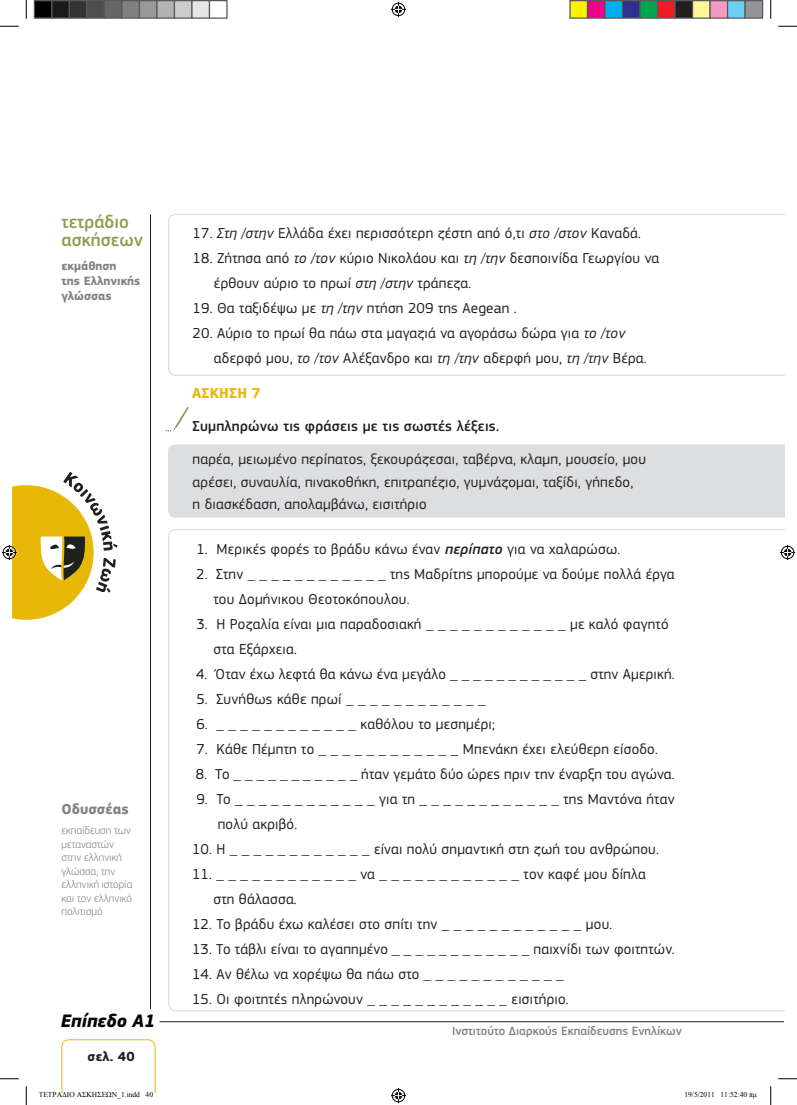
<style>
.page{position:relative;width:797px;height:1105px;background:#fff}
.page>*{position:absolute;margin:0;border:0;box-sizing:border-box;transform-origin:0 0}
.t1{font:500 18.75px/17.5px "PF Square Sans Pro";color:#939b50}
.t2{font:italic 700 18.75px "PF Square Sans Pro";color:#080302}
.t3{font:15px/25px "PF Square Sans Pro";letter-spacing:.015em;color:#231f20}
.t4{font:500 15px "PF Square Sans Pro";letter-spacing:.015em;color:#231f20}
.t5{font:700 15px "PF Square Sans Pro";color:#808285}
.t6{font:700 15px "PF Square Sans Pro";letter-spacing:.015em;color:#e8b809}
.t7{font:700 13.75px "PF Square Sans Pro";color:#231f20}
.t8{font:500 12.5px "PF Square Sans Pro";color:#808285}
.t9{font:700 12.5px/15px "PF Square Sans Pro";color:#808285}
.t10{font:300 11.25px/13.5px "PF Square Sans Pro";color:#808285}
.t11{font:7.5px "Times New Roman";color:#000}
.s1{font-style:italic}
.s2{font-weight:500;font-style:italic}
</style>
<div class="page">
<hr style="left:150px;top:214px;width:1px;height:795px;background:#231f20">
<hr style="left:159px;top:1021px;width:625px;height:1px;background:#231f20">
<div style="left:168px;top:444px;width:617px;height:74px;background:#dddee0"></div>
<svg style="left:168px;top:529px;width:617px;height:482px"></svg>
<svg style="left:168px;top:214px;width:617px;height:162px"></svg>
<svg style="left:166px;top:407px;width:23px;height:24px"></svg>
<svg style="left:0;top:25px;width:19px;height:2px"></svg>
<svg style="left:778px;top:25px;width:19px;height:2px"></svg>
<svg style="left:0;top:1078px;width:19px;height:1px"></svg>
<svg style="left:778px;top:1078px;width:19px;height:1px"></svg>
<svg style="left:25px;top:0;width:2px;height:19px"></svg>
<svg style="left:25px;top:1086px;width:2px;height:19px"></svg>
<svg style="left:770px;top:0;width:1px;height:19px"></svg>
<svg style="left:770px;top:1086px;width:1px;height:19px"></svg>
<svg style="left:391px;top:2px;width:15px;height:15px"></svg>
<svg style="left:391px;top:1088px;width:15px;height:15px"></svg>
<svg style="left:2px;top:472px;width:116px;height:148px"></svg>
<svg style="left:780px;top:545px;width:15px;height:15px"></svg>
<div style="left:34px;top:1px;width:18px;height:17px;background:#000"></div>
<div style="left:34px;top:0;width:18px;height:19px;border:1px solid #595959"></div>
<div style="left:52px;top:1px;width:17px;height:17px;background:#1a1a1a"></div>
<div style="left:51px;top:0;width:19px;height:19px;border:1px solid #595959"></div>
<div style="left:69px;top:1px;width:18px;height:17px;background:#333"></div>
<div style="left:69px;top:0;width:19px;height:19px;border:1px solid #595959"></div>
<div style="left:87px;top:1px;width:17px;height:17px;background:#4d4d4d"></div>
<div style="left:86px;top:0;width:19px;height:19px;border:1px solid #595959"></div>
<div style="left:104px;top:1px;width:18px;height:17px;background:#666"></div>
<div style="left:104px;top:0;width:18px;height:19px;border:1px solid #595959"></div>
<div style="left:122px;top:1px;width:17px;height:17px;background:#808080"></div>
<div style="left:121px;top:0;width:19px;height:19px;border:1px solid #595959"></div>
<div style="left:139px;top:1px;width:18px;height:17px;background:#999"></div>
<div style="left:139px;top:0;width:19px;height:19px;border:1px solid #595959"></div>
<div style="left:157px;top:1px;width:17px;height:17px;background:#b3b3b3"></div>
<div style="left:156px;top:0;width:19px;height:19px;border:1px solid #595959"></div>
<div style="left:174px;top:1px;width:18px;height:17px;background:#ccc"></div>
<div style="left:174px;top:0;width:18px;height:19px;border:1px solid #595959"></div>
<div style="left:192px;top:1px;width:17px;height:17px;background:#e6e6e6"></div>
<div style="left:191px;top:0;width:19px;height:19px;border:1px solid #595959"></div>
<div style="left:209px;top:0;width:19px;height:19px;border:1px solid #595959"></div>
<div style="left:570px;top:1px;width:17px;height:17px;background:#fff101"></div>
<div style="left:569px;top:0;width:19px;height:19px;border:1px solid #595959"></div>
<div style="left:587px;top:1px;width:18px;height:17px;background:#ed028c"></div>
<div style="left:587px;top:0;width:18px;height:19px;border:1px solid #595959"></div>
<div style="left:605px;top:1px;width:17px;height:17px;background:#00aeef"></div>
<div style="left:604px;top:0;width:19px;height:19px;border:1px solid #595959"></div>
<div style="left:622px;top:1px;width:18px;height:17px;background:#2e3092"></div>
<div style="left:622px;top:0;width:18px;height:19px;border:1px solid #595959"></div>
<div style="left:640px;top:1px;width:17px;height:17px;background:#00a54f"></div>
<div style="left:639px;top:0;width:19px;height:19px;border:1px solid #595959"></div>
<div style="left:657px;top:1px;width:18px;height:17px;background:#ee1d23"></div>
<div style="left:657px;top:0;width:18px;height:19px;border:1px solid #595959"></div>
<div style="left:675px;top:1px;width:17px;height:17px;background:#231f20"></div>
<div style="left:674px;top:0;width:19px;height:19px;border:1px solid #595959"></div>
<div style="left:692px;top:1px;width:18px;height:17px;background:#fff79a"></div>
<div style="left:692px;top:0;width:18px;height:19px;border:1px solid #595959"></div>
<div style="left:710px;top:1px;width:17px;height:17px;background:#f499c2"></div>
<div style="left:709px;top:0;width:19px;height:19px;border:1px solid #595959"></div>
<div style="left:727px;top:1px;width:18px;height:17px;background:#6bcff6"></div>
<div style="left:727px;top:0;width:18px;height:19px;border:1px solid #595959"></div>
<div style="left:745px;top:1px;width:17px;height:17px;background:#939598"></div>
<div style="left:744px;top:0;width:19px;height:19px;border:1px solid #595959"></div>
<svg style="left:61px;top:1039px;width:94px;height:54px"></svg>
<p class="t1" style="left:61px;top:214px;width:83px">τετράδιο ασκήσεων</p>
<p class="t9" style="left:61px;top:258px;width:80px">εκμάθηση<br>της Ελληνικής γλώσσας</p>
<p class="t5" style="left:61px;top:800px;width:69px">Οδυσσέας</p>
<p class="t10" style="left:61px;top:824px;width:72px">εκπαίδευση των μεταναστών στην ελληνική γλώσσα, την ελληνική ιστορία και τον ελληνικό πολιτισμό</p>
<p class="t2" style="left:61px;top:1010px;width:96px">Επίπεδο Α1</p>
<p class="t7" style="left:87px;top:1048px;width:49px">σελ. 40</p>
<p class="t3" style="left:192px;top:221px;width:450px">17. <span class="s1">Στη /στην</span> Ελλάδα έχει περισσότερη ζέστη από ό,τι <span class="s1">στο /στον</span> Καναδά.</p>
<p class="t3" style="left:214px;top:246px;width:446px;text-indent:-21px">18. Ζήτησα από <span class="s1">το /τον</span> κύριο Νικολάου και <span class="s1">τη /την</span> δεσποινίδα Γεωργίου να έρθουν αύριο το πρωί <span class="s1">στη /στην</span> τράπεζα.</p>
<p class="t3" style="left:192px;top:296px;width:325px">19. Θα ταξιδέψω με <span class="s1">τη /την</span> πτήση 209 της Aegean .</p>
<p class="t3" style="left:214px;top:321px;width:434px;text-indent:-21px">20. Aύριο το πρωί θα πάω στα μαγαζιά να αγοράσω δώρα για <span class="s1">το /τον </span>αδερφό μου, <span class="s1">το /τον</span> Αλέξανδρο και <span class="s1">τη /την</span> αδερφή μου, <span class="s1">τη /την</span> Βέρα.</p>
<p class="t6" style="left:192px;top:384px;width:70px">ΑΣΚΗΣΗ 7</p>
<p class="t4" style="left:192px;top:418px;width:308px">Συμπληρώνω τις φράσεις με τις σωστές λέξεις.</p>
<p class="t3" style="left:192px;top:448px;width:455px;line-height:22.5px">παρέα, μειωμένο περίπατος, ξεκουράζεσαι, ταβέρνα, κλαμπ, μουσείο, μου αρέσει, συναυλία, πινακοθήκη, επιτραπέζιο, γυμνάζομαι, ταξίδι, γήπεδο,<br>η διασκέδαση, απολαμβάνω, εισιτήριο</p>
<p class="t3" style="left:196px;top:537px;width:425px">1. Μερικές φορές το βράδυ κάνω έναν <span class="s2">περίπατο</span> για να χαλαρώσω.</p>
<p class="t3" style="left:213px;top:562px;width:462px;text-indent:-17px">2. Στην _ _ _ _ _ _ _ _ _ _ _ _ της Μαδρίτης μπορούμε να δούμε πολλά έργα του Δομήνικου Θεοτοκόπουλου.</p>
<p class="t3" style="left:213px;top:612px;width:456px;text-indent:-17px">3. Η Ροζαλία είναι μια παραδοσιακή _ _ _ _ _ _ _ _ _ _ _ _ με καλό φαγητό στα Εξάρχεια.</p>
<p class="t3" style="left:196px;top:662px;width:480px">4. Όταν έχω λεφτά θα κάνω ένα μεγάλο _ _ _ _ _ _ _ _ _ _ _ _ στην Αμερική.</p>
<p class="t3" style="left:196px;top:687px;width:291px">5. Συνήθως κάθε πρωί _ _ _ _ _ _ _ _ _ _ _ _</p>
<p class="t3" style="left:196px;top:712px;width:300px">6. _ _ _ _ _ _ _ _ _ _ _ _ καθόλου το μεσημέρι;</p>
<p class="t3" style="left:196px;top:737px;width:463px">7. Κάθε Πέμπτη το _ _ _ _ _ _ _ _ _ _ _ _ Μπενάκη έχει ελεύθερη είσοδο.</p>
<p class="t3" style="left:196px;top:762px;width:480px">8. Το _ _ _ _ _ _ _ _ _ _ _ ήταν γεμάτο δύο ώρες πριν την έναρξη του αγώνα.</p>
<p class="t3" style="left:218px;top:787px;width:458px;text-indent:-21px">9. Το _ _ _ _ _ _ _ _ _ _ _ _ για τη _ _ _ _ _ _ _ _ _ _ _ _ της Mαντόνα ήταν πολύ ακριβό.</p>
<p class="t3" style="left:192px;top:837px;width:468px">10. Η _ _ _ _ _ _ _ _ _ _ _ _ είναι πολύ σημαντική στη ζωή του ανθρώπου.</p>
<p class="t3" style="left:213px;top:862px;width:434px;text-indent:-21px">11. _ _ _ _ _ _ _ _ _ _ _ _ να _ _ _ _ _ _ _ _ _ _ _ _ τον καφέ μου δίπλα στη θάλασσα.</p>
<p class="t3" style="left:192px;top:912px;width:421px">12. Το βράδυ έχω καλέσει στο σπίτι την _ _ _ _ _ _ _ _ _ _ _ _ μου.</p>
<p class="t3" style="left:192px;top:937px;width:484px">13. To τάβλι είναι το αγαπημένο _ _ _ _ _ _ _ _ _ _ _ _ παιχνίδι των φοιτητών.</p>
<p class="t3" style="left:192px;top:962px;width:373px">14. Αν θέλω να χορέψω θα πάω στο _ _ _ _ _ _ _ _ _ _ _ _</p>
<p class="t3" style="left:192px;top:987px;width:378px">15. Οι φοιτητές πληρώνουν _ _ _ _ _ _ _ _ _ _ _ _ εισιτήριο.</p>
<p class="t8" style="left:452px;top:1023px;width:231px">Ινστιτούτο Διαρκούς Εκπαίδευσης Ενηλίκων</p>
<p class="t11" style="left:39px;top:1090px;width:116px">ΤΕΤΡΑΔΙΟ ΑΣΚΗΣΕΩΝ_1.indd 40</p>
<p class="t11" style="left:684px;top:1090px;width:74px">19/5/2011 11:52:40 πμ</p>
</div>
